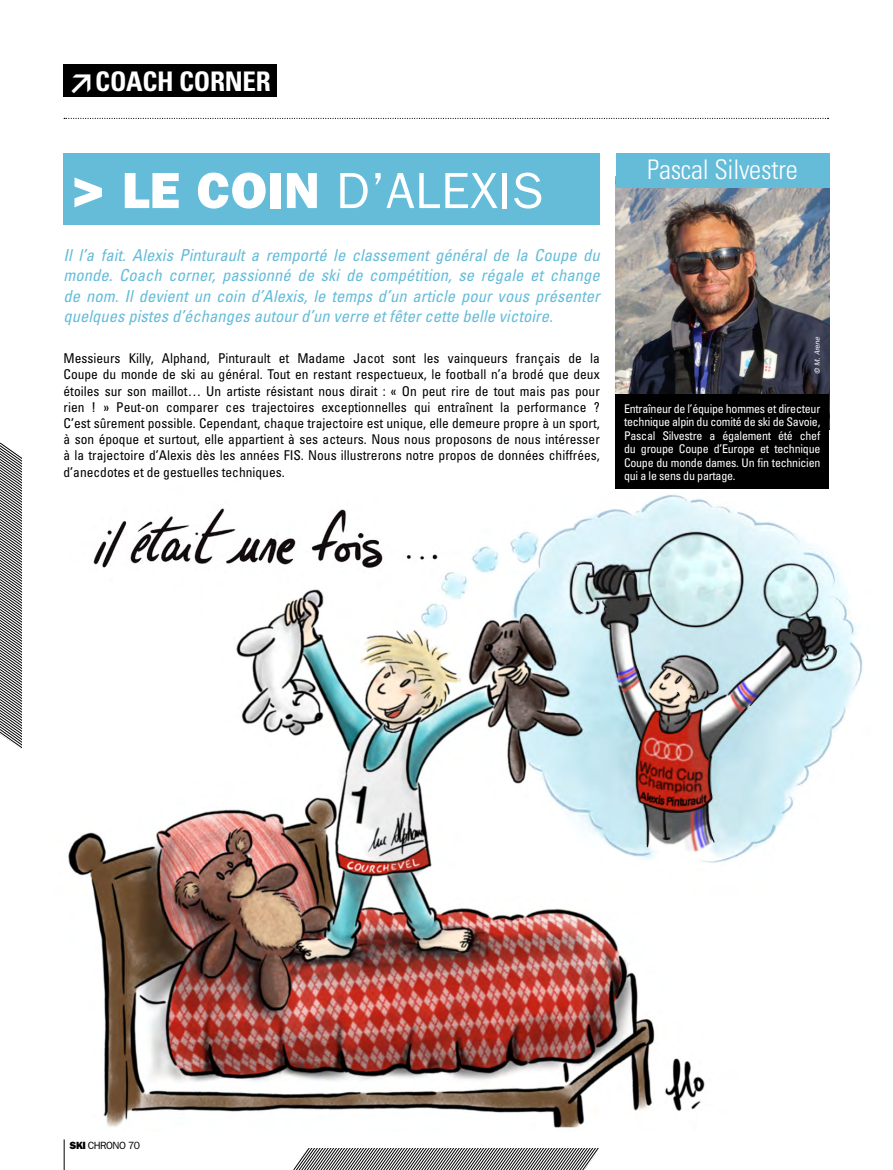
<style>
.page{position:relative;width:893px;height:1170px;background:#fff}
.page>*{position:absolute;margin:0;border:0;box-sizing:border-box;transform-origin:0 0}
.t1{font:51px "Franklin Gothic";letter-spacing:.01em;color:#fff}
.t2{font:300 condensed 27px "Univers";letter-spacing:-.01em;color:#fff}
.t3{font:700 condensed 27px "Univers";letter-spacing:-.01em;color:#fff}
.t4{font:italic condensed 16.5px/20.2px "Univers";letter-spacing:.005em;color:#64bcd9;text-align:justify}
.t5{font:condensed 13.5px/16.2px "Univers";color:#000;text-align:justify}
.t6{font:condensed 12px/13.5px "Univers";letter-spacing:-.02em;color:#fff;text-align:justify}
.t7{font:10.5px "Franklin Gothic";letter-spacing:-.05em;color:#000}
.t8{font:italic 7.5px "Franklin Gothic";color:#fff}
.s1{font-family:"DIN";font-stretch:normal}
.s2{font-weight:800;font-size:54px}
.s3{font-weight:800}
</style>
<div class="page">
<img style="left:68px;top:488px;width:795px;height:640px">
<svg style="left:0;top:442px;width:22px;height:307px"></svg>
<svg style="left:294px;top:1148px;width:305px;height:21px"></svg>
<div style="left:64px;top:64px;width:213px;height:32px;background:#000"></div>
<div style="left:64px;top:153px;width:536px;height:72px;background:#64bcd9"></div>
<hr style="left:64px;top:1139px;width:1px;height:30px;background:#000">
<svg style="left:64px;top:118px;width:765px;height:1px"></svg>
<img style="left:616px;top:187px;width:213px;height:207px">
<div style="left:616px;top:153px;width:213px;height:34px;background:#64bcd9"></div>
<div style="left:615px;top:394px;width:214px;height:94px;background:#000"></div>
<h2 class="t3" style="left:68px;top:64px;width:205px"><span class="s1">≥</span>COACH CORNER</h2>
<h1 class="t1" style="left:72px;top:161px;width:473px"><span class="s2">&gt;</span> <span class="s3">LE COIN</span> D’ALEXIS</h1>
<p class="t4" style="left:64px;top:245px;width:538px">Il l’a fait. Alexis Pinturault a remporté le classement général de la Coupe du monde. Coach corner, passionné de ski de compétition, se régale et change de nom. Il devient un coin d’Alexis, le temps d’un article pour vous présenter quelques pistes d’échanges autour d’un verre et fêter cette belle victoire.</p>
<p class="t5" style="left:64px;top:350px;width:538px">Messieurs Killy, Alphand, Pinturault et Madame Jacot sont les vainqueurs français de la Coupe du monde de ski au général. Tout en restant respectueux, le football n’a brodé que deux étoiles sur son maillot… Un artiste résistant nous dirait : « On peut rire de tout mais pas pour rien ! » Peut-on comparer ces trajectoires exceptionnelles qui entraînent la performance ?<br>C’est sûrement possible. Cependant, chaque trajectoire est unique, elle demeure propre à un sport, à son époque et surtout, elle appartient à ses acteurs. Nous nous proposons de nous intéresser à la trajectoire d’Alexis dès les années FIS. Nous illustrerons notre propos de données chiffrées, d’anecdotes et de gestuelles techniques.</p>
<h2 class="t2" style="left:647px;top:153px;width:152px">Pascal Silvestre</h2>
<p class="t8" style="left:813px;top:373px;width:39px;rotate:-90deg">© M. Arene</p>
<p class="t6" style="left:624px;top:401px;width:198px">Entraîneur de l’équipe hommes et directeur technique alpin du comité de ski de Savoie, Pascal Silvestre a également été chef du groupe Coupe d’Europe et technique Coupe du monde dames. Un fin technicien qui a le sens du partage.</p>
<p class="t7" style="left:70px;top:1138px;width:72px"><span class="s3">SKI</span> CHRONO 70</p>
</div>
